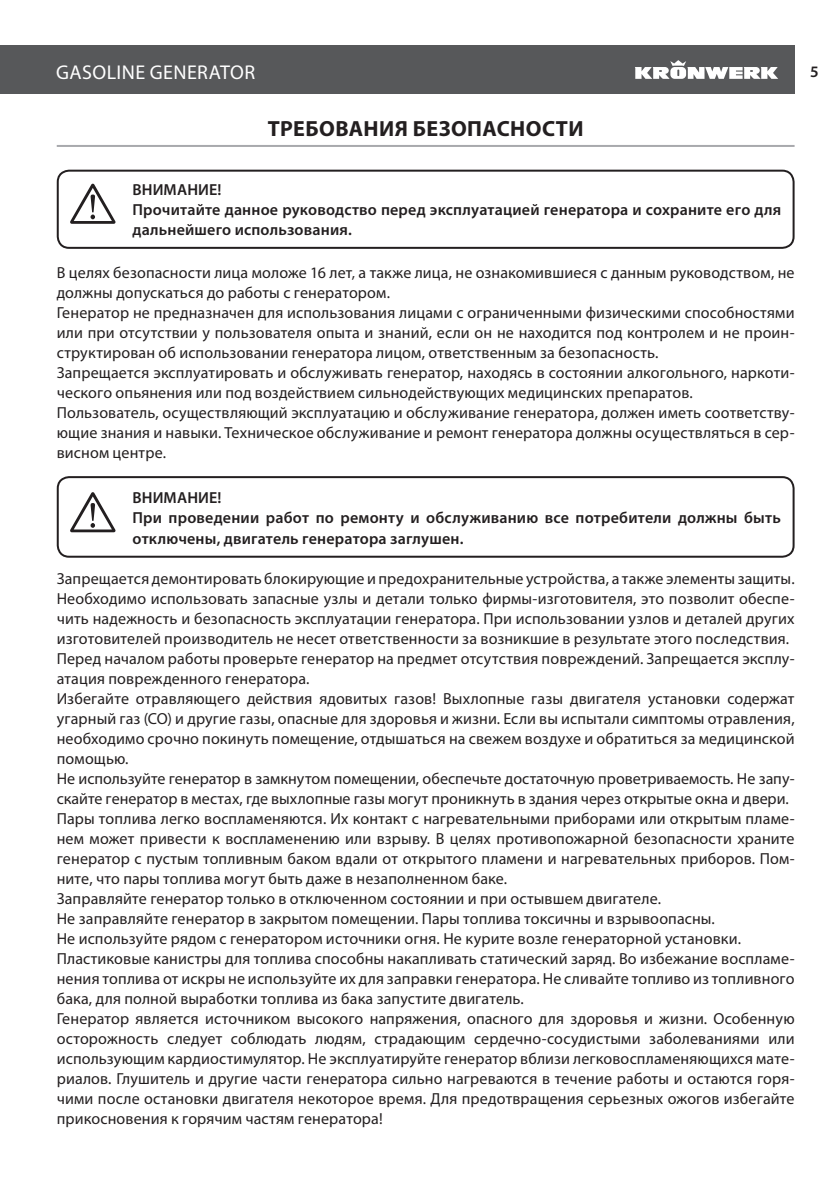
<style>
.page{position:relative;width:840px;height:1191px;background:#fff}
.page>*{position:absolute;margin:0;border:0;box-sizing:border-box;transform-origin:0 0}
.Заголовок{font:700 22px "Myriad Pro";letter-spacing:.015em;color:#231f20}
.t1{font:20px "Myriad Pro";letter-spacing:.02em;color:#fff}
.Текст{font:16px/20px "Myriad Pro";letter-spacing:.01em;color:#231f20;text-align:justify}
.в_рамке{font:600 16px/20px "Myriad Pro";letter-spacing:.01em;color:#231f20}
</style>
<div class="page">
<div style="left:0;top:45px;width:794px;height:49px;background:#57585a"></div>
<svg style="left:635px;top:60px;width:142px;height:19px"></svg>
<hr style="left:57px;top:145px;width:737px;height:2px;background:#a8a9ad">
<svg style="left:70px;top:184px;width:45px;height:40px"></svg>
<div style="left:57px;top:170px;width:737px;height:79px;border:2px solid #231f20;border-radius:11px"></div>
<svg style="left:70px;top:492px;width:45px;height:40px"></svg>
<div style="left:57px;top:476px;width:737px;height:82px;border:2px solid #231f20;border-radius:11px"></div>
<p class="t1" style="left:56px;top:59px;width:200px">GASOLINE GENERATOR</p>
<p class="в_рамке" style="left:809px;top:61px;width:10px">5</p>
<p class="Заголовок" style="left:267px;top:114px;width:317px">ТРЕБОВАНИЯ БЕЗОПАСНОСТИ</p>
<p class="в_рамке" style="left:132px;top:179px;width:90px">ВНИМАНИЕ!</p>
<p class="в_рамке" style="left:132px;top:199px;width:649px">Прочитайте данное руководство перед эксплуатацией генератора и сохраните его для дальнейшего использования.</p>
<p class="Текст" style="left:57px;top:263px;width:739px">В целях безопасности лица моложе 16 лет‚ а также лица, не ознакомившиеся с данным руководством, не должны допускаться до работы с генератором.</p>
<p class="Текст" style="left:57px;top:303px;width:739px">Генератор не предназначен для использования лицами с ограниченными физическими способностями или при отсутствии у пользователя опыта и знаний, если он не находится под контролем и не проин&shy;структирован об использовании генератора лицом, ответственным за безопасность.</p>
<p class="Текст" style="left:57px;top:363px;width:739px">Запрещается эксплуатировать и обслуживать генератор, находясь в состоянии алкогольного, наркоти&shy;ческого опьянения или под воздействием сильнодействующих медицинских препаратов.</p>
<p class="Текст" style="left:57px;top:403px;width:739px">Пользователь, осуществляющий эксплуатацию и обслуживание генератора, должен иметь соответству&shy;ющие знания и навыки. Техническое обслуживание и ремонт генератора должны осуществляться в сер&shy;висном центре.</p>
<p class="в_рамке" style="left:132px;top:488px;width:90px">ВНИМАНИЕ!</p>
<p class="в_рамке" style="left:132px;top:508px;width:649px">При проведении работ по ремонту и обслуживанию все потребители должны быть отключены, двигатель генератора заглушен.</p>
<p class="Текст" style="left:57px;top:568px;width:739px">Запрещается демонтировать блокирующие и предохранительные устройства, а также элементы защиты.</p>
<p class="Текст" style="left:57px;top:588px;width:739px">Необходимо использовать запасные узлы и детали только фирмы-изготовителя, это позволит обеспе&shy;чить надежность и безопасность эксплуатации генератора. При использовании узлов и деталей других изготовителей производитель не несет ответственности за возникшие в результате этого последствия.</p>
<p class="Текст" style="left:57px;top:648px;width:739px">Перед началом работы проверьте генератор на предмет отсутствия повреждений. Запрещается эксплу&shy;атация поврежденного генератора.</p>
<p class="Текст" style="left:57px;top:688px;width:739px">Избегайте отравляющего действия ядовитых газов! Выхлопные газы двигателя установки содержат угарный газ (СО) и другие газы, опасные для здоровья и жизни. Если вы испытали симптомы отравления, необходимо срочно покинуть помещение, отдышаться на свежем воздухе и обратиться за медицинской помощью.</p>
<p class="Текст" style="left:57px;top:768px;width:739px">Не используйте генератор в замкнутом помещении, обеспечьте достаточную проветриваемость. Не запу&shy;скайте генератор в местах, где выхлопные газы могут проникнуть в здания через открытые окна и двери.</p>
<p class="Текст" style="left:57px;top:808px;width:739px">Пары топлива легко воспламеняются. Их контакт с нагревательными приборами или открытым пламе&shy;нем может привести к воспламенению или взрыву. В целях противопожарной безопасности храните генератор с пустым топливным баком вдали от открытого пламени и нагревательных приборов. Пом&shy;ните, что пары топлива могут быть даже в незаполненном баке.</p>
<p class="Текст" style="left:57px;top:888px;width:605px">Заправляйте генератор только в отключенном состоянии и при остывшем двигателе.</p>
<p class="Текст" style="left:57px;top:908px;width:659px">Не заправляйте генератор в закрытом помещении. Пары топлива токсичны и взрывоопасны.</p>
<p class="Текст" style="left:57px;top:928px;width:685px">Не используйте рядом с генератором источники огня. Не курите возле генераторной установки.</p>
<p class="Текст" style="left:57px;top:948px;width:739px">Пластиковые канистры для топлива способны накапливать статический заряд. Во избежание воспламе&shy;нения топлива от искры не используйте их для заправки генератора. Не сливайте топливо из топливного бака, для полной выработки топлива из бака запустите двигатель.</p>
<p class="Текст" style="left:57px;top:1008px;width:739px">Генератор является источником высокого напряжения, опасного для здоровья и жизни. Особенную осторожность следует соблюдать людям, страдающим сердечно-сосудистыми заболеваниями или использующим кардиостимулятор. Не эксплуатируйте генератор вблизи легковоспламеняющихся мате&shy;риалов. Глушитель и другие части генератора сильно нагреваются в течение работы и остаются горя&shy;чими после остановки двигателя некоторое время. Для предотвращения серьезных ожогов избегайте прикосновения к горячим частям генератора!</p>
</div>
